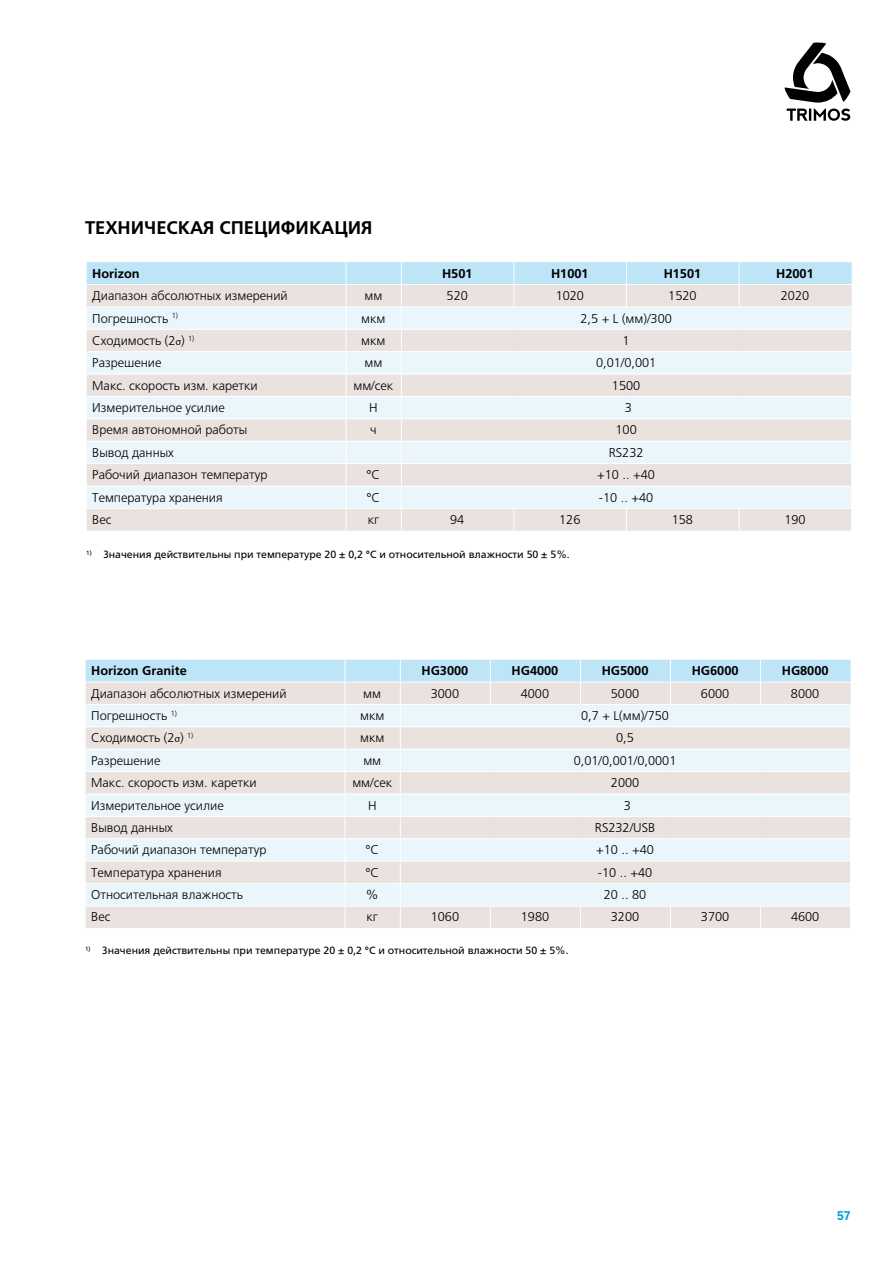
<style>
.page{position:relative;width:893px;height:1263px;background:#fff}
.page>*{position:absolute;margin:0;border:0;box-sizing:border-box;transform-origin:0 0}
.t1{font:700 18.3px "Frutiger LTCYR";color:#000}
.t2{font:300 12.75px "Frutiger LTCYR";color:#000}
.t3{font:700 12.75px "Frutiger LTCYR";color:#000}
.t4{font:800 12px "Neuzeit S";color:#009ee0}
.t5{font:10.5px "Frutiger LTCYR";color:#000}
</style>
<div class="page">
<svg style="left:784px;top:42px;width:66px;height:79px"></svg>
<svg style="left:87px;top:262px;width:765px;height:269px;background:#e7ebed"></svg>
<svg style="left:86px;top:660px;width:765px;height:268px;background:#e7ebed"></svg>
<h1 class="t1" style="left:85px;top:218px;width:289px">ТЕХНИЧЕСКАЯ СПЕЦИФИКАЦИЯ</h1>
<p class="t3" style="left:92px;top:266px;width:49px">Horizon</p>
<p class="t3" style="left:442px;top:266px;width:32px">H501</p>
<p class="t3" style="left:551px;top:266px;width:39px">H1001</p>
<p class="t3" style="left:664px;top:266px;width:39px">H1501</p>
<p class="t3" style="left:776px;top:266px;width:39px">H2001</p>
<p class="t2" style="left:92px;top:289px;width:197px">Диапазон абсолютных измерений</p>
<p class="t2" style="left:364px;top:289px;width:19px">мм</p>
<p class="t2" style="left:447px;top:289px;width:23px">520</p>
<p class="t2" style="left:556px;top:289px;width:30px">1020</p>
<p class="t2" style="left:668px;top:289px;width:30px">1520</p>
<p class="t2" style="left:781px;top:289px;width:30px">2020</p>
<p class="t2" style="left:92px;top:311px;width:87px">Погрешность <sup>1)</sup></p>
<p class="t2" style="left:361px;top:311px;width:26px">мкм</p>
<p class="t2" style="left:580px;top:311px;width:93px">2,5 + L (мм)/300</p>
<p class="t2" style="left:92px;top:334px;width:104px">Сходимость (2 ) <sup>1)</sup></p>
<p class="t2" style="left:361px;top:334px;width:26px">мкм</p>
<p class="t2" style="left:623px;top:334px;width:9px">1</p>
<p class="t2" style="left:92px;top:356px;width:71px">Разрешение</p>
<p class="t2" style="left:364px;top:356px;width:19px">мм</p>
<p class="t2" style="left:596px;top:356px;width:62px">0,01/0,001</p>
<p class="t2" style="left:92px;top:378px;width:167px">Макс. скорость изм. каретки</p>
<p class="t2" style="left:353px;top:378px;width:41px">мм/сек</p>
<p class="t2" style="left:612px;top:378px;width:30px">1500</p>
<p class="t2" style="left:92px;top:401px;width:134px">Измерительное усилие</p>
<p class="t2" style="left:369px;top:401px;width:10px">Н</p>
<p class="t2" style="left:625px;top:401px;width:9px">3</p>
<p class="t2" style="left:92px;top:423px;width:157px">Время автономной работы</p>
<p class="t2" style="left:370px;top:423px;width:8px">ч</p>
<p class="t2" style="left:615px;top:423px;width:23px">100</p>
<p class="t2" style="left:92px;top:446px;width:83px">Вывод данных</p>
<p class="t2" style="left:609px;top:446px;width:36px">RS232</p>
<p class="t2" style="left:92px;top:468px;width:177px">Рабочий диапазон температур</p>
<p class="t2" style="left:367px;top:468px;width:15px">°C</p>
<p class="t2" style="left:597px;top:468px;width:59px">+10 .. +40</p>
<p class="t2" style="left:92px;top:490px;width:132px">Температура хранения</p>
<p class="t2" style="left:367px;top:490px;width:15px">°C</p>
<p class="t2" style="left:599px;top:490px;width:56px">-10 .. +40</p>
<p class="t2" style="left:92px;top:513px;width:21px">Вес</p>
<p class="t2" style="left:368px;top:513px;width:13px">кг</p>
<p class="t2" style="left:450px;top:513px;width:16px">94</p>
<p class="t2" style="left:559px;top:513px;width:23px">126</p>
<p class="t2" style="left:672px;top:513px;width:23px">158</p>
<p class="t2" style="left:784px;top:513px;width:23px">190</p>
<p class="t5" style="left:86px;top:549px;width:485px"><sup>1)</sup> Значения действительны при температуре 20 ± 0,2 °C и относительной влажности 50 ± 5%.</p>
<p class="t3" style="left:91px;top:664px;width:97px">Horizon Granite</p>
<p class="t3" style="left:422px;top:664px;width:48px">HG3000</p>
<p class="t3" style="left:512px;top:664px;width:48px">HG4000</p>
<p class="t3" style="left:602px;top:664px;width:48px">HG5000</p>
<p class="t3" style="left:692px;top:664px;width:48px">HG6000</p>
<p class="t3" style="left:782px;top:664px;width:48px">HG8000</p>
<p class="t2" style="left:91px;top:686px;width:197px">Диапазон абсолютных измерений</p>
<p class="t2" style="left:363px;top:686px;width:19px">мм</p>
<p class="t2" style="left:431px;top:686px;width:30px">3000</p>
<p class="t2" style="left:521px;top:686px;width:30px">4000</p>
<p class="t2" style="left:611px;top:686px;width:30px">5000</p>
<p class="t2" style="left:701px;top:686px;width:30px">6000</p>
<p class="t2" style="left:791px;top:686px;width:30px">8000</p>
<p class="t2" style="left:91px;top:709px;width:87px">Погрешность <sup>1)</sup></p>
<p class="t2" style="left:360px;top:709px;width:26px">мкм</p>
<p class="t2" style="left:581px;top:709px;width:89px">0,7 + L(мм)/750</p>
<p class="t2" style="left:91px;top:731px;width:104px">Сходимость (2 ) <sup>1)</sup></p>
<p class="t2" style="left:360px;top:731px;width:26px">мкм</p>
<p class="t2" style="left:616px;top:731px;width:19px">0,5</p>
<p class="t2" style="left:91px;top:754px;width:71px">Разрешение</p>
<p class="t2" style="left:363px;top:754px;width:19px">мм</p>
<p class="t2" style="left:574px;top:754px;width:104px">0,01/0,001/0,0001</p>
<p class="t2" style="left:91px;top:776px;width:167px">Макс. скорость изм. каретки</p>
<p class="t2" style="left:352px;top:776px;width:41px">мм/сек</p>
<p class="t2" style="left:611px;top:776px;width:30px">2000</p>
<p class="t2" style="left:91px;top:798px;width:134px">Измерительное усилие</p>
<p class="t2" style="left:368px;top:798px;width:10px">Н</p>
<p class="t2" style="left:624px;top:798px;width:9px">3</p>
<p class="t2" style="left:91px;top:821px;width:83px">Вывод данных</p>
<p class="t2" style="left:595px;top:821px;width:62px">RS232/USB</p>
<p class="t2" style="left:91px;top:843px;width:177px">Рабочий диапазон температур</p>
<p class="t2" style="left:365px;top:843px;width:15px">°C</p>
<p class="t2" style="left:596px;top:843px;width:59px">+10 .. +40</p>
<p class="t2" style="left:91px;top:865px;width:132px">Температура хранения</p>
<p class="t2" style="left:365px;top:865px;width:15px">°C</p>
<p class="t2" style="left:598px;top:865px;width:56px">-10 .. +40</p>
<p class="t2" style="left:91px;top:888px;width:153px">Относительная влажность</p>
<p class="t2" style="left:366px;top:888px;width:14px">%</p>
<p class="t2" style="left:604px;top:888px;width:44px">20 .. 80</p>
<p class="t2" style="left:91px;top:910px;width:21px">Вес</p>
<p class="t2" style="left:367px;top:910px;width:13px">кг</p>
<p class="t2" style="left:431px;top:910px;width:30px">1060</p>
<p class="t2" style="left:521px;top:910px;width:30px">1980</p>
<p class="t2" style="left:611px;top:910px;width:30px">3200</p>
<p class="t2" style="left:701px;top:910px;width:30px">3700</p>
<p class="t2" style="left:791px;top:910px;width:30px">4600</p>
<p class="t5" style="left:85px;top:945px;width:485px"><sup>1)</sup> Значения действительны при температуре 20 ± 0,2 °C и относительной влажности 50 ± 5%.</p>
<p class="t4" style="left:837px;top:1209px;width:15px">57</p>
</div>
